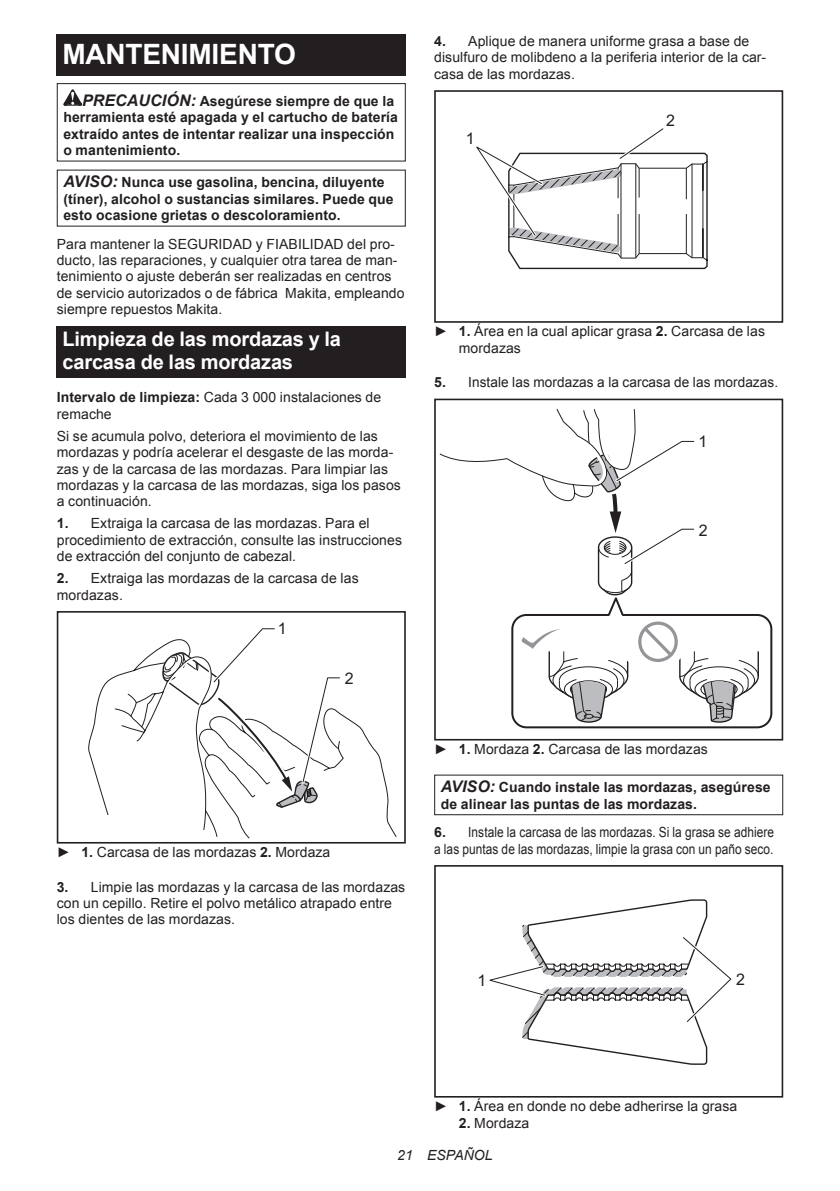
<style>
.page{position:relative;width:840px;height:1191px;background:#fff}
.page>*{position:absolute;margin:0;border:0;box-sizing:border-box;transform-origin:0 0}
.t1{font:700 28px "Arial";letter-spacing:-.01em;color:#fff}
.t2{font:700 20px/23.4px "Arial";letter-spacing:-.01em;color:#fff}
.t3{font:16px "Arial";color:#231f20}
.t4{font:14px/16.4px "Arial";letter-spacing:.005em;color:#231f20}
.t5{font:700 14px/16.4px "Arial";letter-spacing:.005em;color:#231f20}
.t6{font:14px/16.4px "Arial";letter-spacing:.005em;color:#231f20;scale:.85 1}
.t7{font:italic 14px "Arial";letter-spacing:.005em;color:#231f20}
.s1{font-style:italic;font-size:16px}
.s2{font-weight:700}
</style>
<div class="page">
<div style="left:57px;top:34px;width:348px;height:41px;background:#231f20"></div>
<svg style="left:63px;top:89px;width:19px;height:17px"></svg>
<div style="left:57px;top:83px;width:348px;height:79px;border:1px solid #231f20"></div>
<div style="left:57px;top:325px;width:348px;height:52px;background:#231f20"></div>
<svg style="left:88px;top:649px;width:308px;height:190px"></svg>
<div style="left:57px;top:815px;width:73px;height:28px;background:#fff"></div>
<div style="left:57px;top:611px;width:348px;height:232px;border:2px solid #231f20"></div>
<svg style="left:157px;top:628px;width:185px;height:180px"></svg>
<div style="left:434px;top:90px;width:348px;height:233px;border:2px solid #231f20"></div>
<svg style="left:476px;top:128px;width:232px;height:142px"></svg>
<div style="left:434px;top:398px;width:348px;height:342px;border:2px solid #231f20"></div>
<svg style="left:439px;top:398px;width:333px;height:331px"></svg>
<div style="left:434px;top:774px;width:348px;height:41px;border:1px solid #231f20"></div>
<div style="left:434px;top:865px;width:348px;height:232px;border:2px solid #231f20"></div>
<svg style="left:489px;top:899px;width:243px;height:166px"></svg>
<h1 class="t1" style="left:62px;top:35px;width:235px">MANTENIMIENTO</h1>
<p class="t5" style="left:63px;top:93px;width:336px;text-indent:19px"><span class="s1">PRECAUCIÓN:</span> Asegúrese siempre de que la herramienta esté apagada y el cartucho de batería extraído antes de intentar realizar una inspección o mantenimiento.</p>
<p class="t5" style="left:63px;top:174px;width:331px"><span class="s1">AVISO:</span> Nunca use gasolina, bencina, diluyente (tíner), alcohol o sustancias similares. Puede que esto ocasione grietas o descoloramiento.</p>
<p class="t4" style="left:57px;top:236px;width:349px">Para mantener la SEGURIDAD y FIABILIDAD del pro&shy;ducto, las reparaciones, y cualquier otra tarea de man&shy;tenimiento o ajuste deberán ser realizadas en centros de servicio autorizados o de fábrica Makita, empleando siempre repuestos Makita.</p>
<h2 class="t2" style="left:62px;top:327px;width:280px">Limpieza de las mordazas y la carcasa de las mordazas</h2>
<p class="t4" style="left:57px;top:389px;width:326px"><span class="s2">Intervalo de limpieza:</span> Cada 3 000 instalaciones de remache</p>
<p class="t4" style="left:57px;top:428px;width:345px">Si se acumula polvo, deteriora el movimiento de las mordazas y podría acelerar el desgaste de las morda&shy;zas y de la carcasa de las mordazas. Para limpiar las mordazas y la carcasa de las mordazas, siga los pasos a continuación.</p>
<p class="t4" style="left:57px;top:515px;width:346px"><span class="s2">1.</span> Extraiga la carcasa de las mordazas. Para el procedimiento de extracción, consulte las instrucciones de extracción del conjunto de cabezal.</p>
<p class="t4" style="left:57px;top:570px;width:303px"><span class="s2">2.</span> Extraiga las mordazas de la carcasa de las mordazas.</p>
<p class="t3" style="left:278px;top:618px;width:10px">1</p>
<p class="t3" style="left:345px;top:667px;width:10px">2</p>
<p class="t4" style="left:57px;top:844px;width:275px">► <span class="s2">1.</span> Carcasa de las mordazas <span class="s2">2.</span> Mordaza</p>
<p class="t4" style="left:57px;top:878px;width:350px"><span class="s2">3.</span> Limpie las mordazas y la carcasa de las mordazas con un cepillo. Retire el polvo metálico atrapado entre los dientes de las mordazas.</p>
<p class="t4" style="left:434px;top:33px;width:333px"><span class="s2">4.</span> Aplique de manera uniforme grasa a base de disulfuro de molibdeno a la periferia interior de la car&shy;casa de las mordazas.</p>
<p class="t3" style="left:465px;top:128px;width:10px">1</p>
<p class="t3" style="left:665px;top:110px;width:10px">2</p>
<p class="t4" style="left:458px;top:323px;width:307px;text-indent:-25px">► <span class="s2">1.</span> Área en la cual aplicar grasa <span class="s2">2.</span> Carcasa de las mordazas</p>
<p class="t4" style="left:434px;top:374px;width:345px"><span class="s2">5.</span> Instale las mordazas a la carcasa de las mordazas.</p>
<p class="t3" style="left:698px;top:431px;width:10px">1</p>
<p class="t3" style="left:698px;top:519px;width:10px">2</p>
<p class="t4" style="left:434px;top:741px;width:275px">► <span class="s2">1.</span> Mordaza <span class="s2">2.</span> Carcasa de las mordazas</p>
<p class="t5" style="left:440px;top:779px;width:331px"><span class="s1">AVISO:</span> Cuando instale las mordazas, asegúrese de alinear las puntas de las mordazas.</p>
<p class="t6" style="left:434px;top:824px;width:401px"><span class="s2">6.</span> Instale la carcasa de las mordazas. Si la grasa se adhiere a las puntas de las mordazas, limpie la grasa con un paño seco.</p>
<p class="t3" style="left:477px;top:970px;width:10px">1</p>
<p class="t3" style="left:735px;top:969px;width:10px">2</p>
<p class="t4" style="left:434px;top:1098px;width:304px">► <span class="s2">1.</span> Área en donde no debe adherirse la grasa</p>
<p class="t4" style="left:458px;top:1114px;width:72px"><span class="s2">2.</span> Mordaza</p>
<p class="t7" style="left:397px;top:1146px;width:97px">21 ESPAÑOL</p>
</div>
